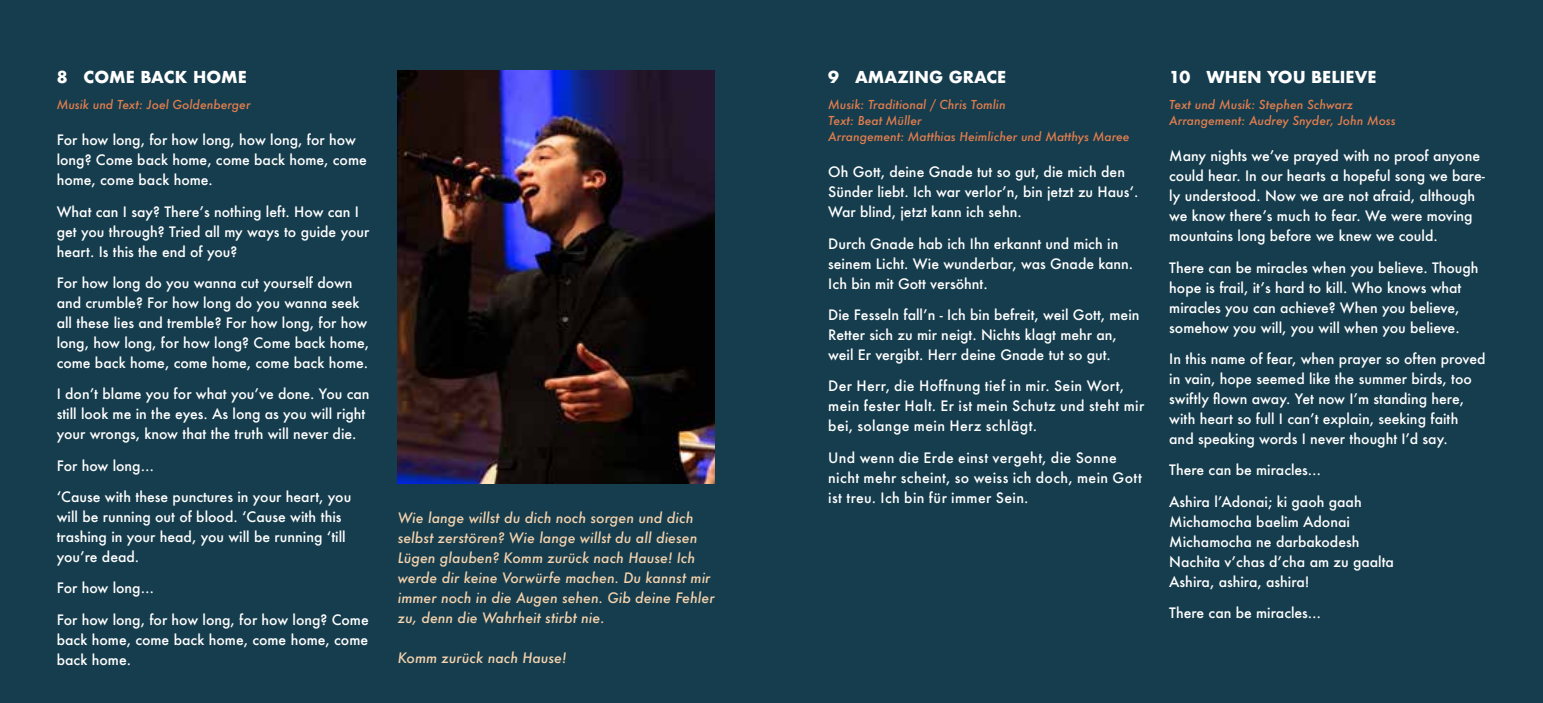
<style>
.page{position:relative;width:1543px;height:703px;background:#fff}
.page>*{position:absolute;margin:0;border:0;box-sizing:border-box;transform-origin:0 0}
.t1{font:700 16px "Futura";color:#fff}
.t2{font:500 14px/20px "Futura";color:#fff}
.t3{font:italic 500 14px/20px "Futura";color:#f5d3ae}
.t4{font:500 14px/20px "Futura";letter-spacing:.03em;color:#fff}
.t5{font:500 14px/20px "Futura";letter-spacing:.025em;color:#fff}
.t6{font:italic 500 12px/16px "Futura";color:#e47e4d}
</style>
<div class="page">
<div style="left:0;top:0;width:1542px;height:703px;background:#163d4d"></div>
<img style="left:398px;top:70px;width:316px;height:414px">
<p class="t1" style="left:57px;top:66px;width:192px">8 COME BACK HOME</p>
<p class="t6" style="left:57px;top:97px;width:195px">Musik und Text: Joel Goldenberger</p>
<p class="t2" style="left:57px;top:130px;width:311px">For how long, for how long, how long, for how long? Come back home, come back home, come home, come back home.</p>
<p class="t2" style="left:57px;top:201px;width:314px">What can I say? There’s nothing left. How can I get you through? Tried all my ways to guide your heart. Is this the end of you?</p>
<p class="t2" style="left:57px;top:273px;width:314px">For how long do you wanna cut yourself down and crumble? For how long do you wanna seek all these lies and tremble? For how long, for how long, how long, for how long? Come back home, come back home, come home, come back home.</p>
<p class="t2" style="left:57px;top:384px;width:314px">I don’t blame you for what you’ve done. You can still look me in the eyes. As long as you will right your wrongs, know that the truth will never die.</p>
<p class="t2" style="left:57px;top:455px;width:99px">For how long…</p>
<p class="t2" style="left:57px;top:487px;width:296px">‘Cause with these punctures in your heart, you will be running out of blood. ‘Cause with this trashing in your head, you will be running ‘till you’re dead.</p>
<p class="t2" style="left:57px;top:578px;width:99px">For how long…</p>
<p class="t2" style="left:57px;top:609px;width:313px;text-align:justify">For how long, for how long, for how long? Come back home, come back home, come home, come back home.</p>
<p class="t3" style="left:398px;top:508px;width:318px">Wie lange willst du dich noch sorgen und dich selbst zerstören? Wie lange willst du all diesen Lügen glauben? Komm zurück nach Hause! Ich werde dir keine Vorwürfe machen. Du kannst mir immer noch in die Augen sehen. Gib deine Fehler zu, denn die Wahrheit stirbt nie.</p>
<p class="t3" style="left:398px;top:648px;width:170px">Komm zurück nach Hause!</p>
<p class="t1" style="left:828px;top:66px;width:180px">9 AMAZING GRACE</p>
<p class="t6" style="left:828px;top:97px;width:303px">Musik: Traditional / Chris Tomlin<br>Text: Beat Müller<br>Arrangement: Matthias Heimlicher und Matthys Maree</p>
<p class="t2" style="left:828px;top:162px;width:312px">Oh Gott, deine Gnade tut so gut, die mich den<br>Sünder liebt. Ich war verlor’n, bin jetzt zu Haus‘.<br>War blind, jetzt kann ich sehn.</p>
<p class="t2" style="left:828px;top:233px;width:306px">Durch Gnade hab ich Ihn erkannt und mich in seinem Licht. Wie wunderbar, was Gnade kann.<br>Ich bin mit Gott versöhnt.</p>
<p class="t2" style="left:828px;top:305px;width:313px">Die Fesseln fall’n - Ich bin befreit, weil Gott, mein<br>Retter sich zu mir neigt. Nichts klagt mehr an, weil Er vergibt. Herr deine Gnade tut so gut.</p>
<p class="t4" style="left:828px;top:376px;width:317px">Der Herr, die Hoffnung tief in mir. Sein Wort, mein fester Halt. Er ist mein Schutz und steht mir bei, solange mein Herz schlägt.</p>
<p class="t5" style="left:828px;top:447px;width:315px">Und wenn die Erde einst vergeht, die Sonne nicht mehr scheint, so weiss ich doch, mein Gott ist treu. Ich bin für immer Sein.</p>
<p class="t1" style="left:1169px;top:66px;width:209px">10 WHEN YOU BELIEVE</p>
<p class="t6" style="left:1169px;top:97px;width:228px">Text und Musik: Stephen Schwarz<br>Arrangement: Audrey Snyder, John Moss</p>
<p class="t2" style="left:1169px;top:146px;width:317px">Many nights we’ve prayed with no proof anyone could hear. In our hearts a hopeful song we bare&shy;ly understood. Now we are not afraid, although we know there’s much to fear. We were moving mountains long before we knew we could.</p>
<p class="t2" style="left:1169px;top:257px;width:311px">There can be miracles when you believe. Though hope is frail, it’s hard to kill. Who knows what miracles you can achieve? When you believe, somehow you will, you will when you believe.</p>
<p class="t2" style="left:1169px;top:349px;width:318px">In this name of fear, when prayer so often proved in vain, hope seemed like the summer birds, too swiftly flown away. Yet now I’m standing here, with heart so full I can’t explain, seeking faith and speaking words I never thought I’d say.</p>
<p class="t2" style="left:1169px;top:460px;width:153px">There can be miracles…</p>
<p class="t2" style="left:1169px;top:491px;width:226px">Ashira l’Adonai; ki gaoh gaah<br>Michamocha baelim Adonai<br>Michamocha ne darbakodesh<br>Nachita v’chas d’cha am zu gaalta<br>Ashira, ashira, ashira!</p>
<p class="t2" style="left:1169px;top:603px;width:153px">There can be miracles…</p>
</div>
